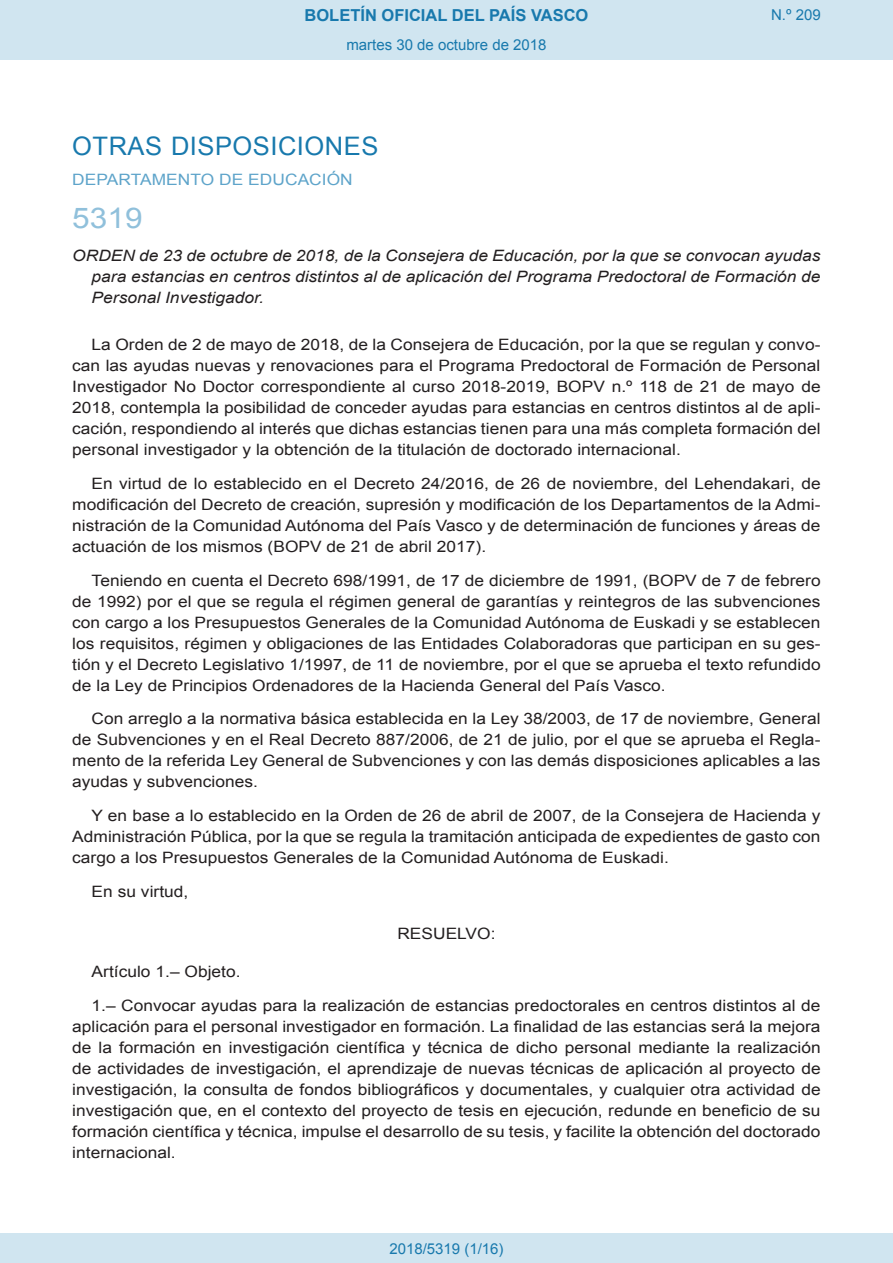
<style>
.page{position:relative;width:893px;height:1263px;background:#fff}
.page>*{position:absolute;margin:0;border:0;box-sizing:border-box;transform-origin:0 0}
.BOPVOrden{font:28.5px "Arial";color:#90c0db;scale:1.11 1}
.BOPVSeccion{font:25.5px "Arial";letter-spacing:.02em;color:#1879ad}
.t1{font:700 16.5px "Arial";color:#1879ad}
.BOPVDetalle{font:15.6px/21px "Arial";color:#231f20;text-align:justify;scale:1.11 1}
.BOPVTitulo{font:italic 15.6px/21px "Arial";color:#231f20;text-align:justify;scale:1.11 1}
.BOPVOrganismo{font:15.6px "Arial";letter-spacing:.005em;color:#5ea4ca;scale:1.11 1}
.BOPVClave{font:15.6px "Arial";color:#231f20;scale:1.11 1}
.Paginacion_Centro{font:15px "Arial";color:#1879ad}
</style>
<div class="page">
<div style="left:0;top:0;width:893px;height:60px;background:#d0e5f0"></div>
<div style="left:0;top:1233px;width:893px;height:30px;background:#d0e5f0"></div>
<p class="t1" style="left:305px;top:4px;width:285px">BOLETÍN OFICIAL DEL PAÍS VASCO</p>
<p class="Paginacion_Centro" style="left:346px;top:35px;width:202px">martes 30 de octubre de 2018</p>
<p class="Paginacion_Centro" style="left:771px;top:5px;width:51px">N.º 209</p>
<p class="BOPVSeccion" style="left:72px;top:129px;width:308px">OTRAS DISPOSICIONES</p>
<p class="BOPVOrganismo" style="left:72px;top:169px;width:254px">DEPARTAMENTO DE EDUCACIÓN</p>
<p class="BOPVOrden" style="left:72px;top:199px;width:65px">5319</p>
<p class="BOPVTitulo" style="left:92px;top:246px;width:658px;text-indent:-19px">ORDEN de 23 de octubre de 2018, de la Consejera de Educación, por la que se convocan ayudas para estancias en centros distintos al de aplicación del Programa Predoctoral de Formación de Personal Investigador.</p>
<p class="BOPVDetalle" style="left:72px;top:334px;width:676px;text-indent:19px">La Orden de 2 de mayo de 2018, de la Consejera de Educación, por la que se regulan y convo&shy;can las ayudas nuevas y renovaciones para el Programa Predoctoral de Formación de Personal Investigador No Doctor correspondiente al curso 2018-2019, BOPV n.º 118 de 21 de mayo de 2018, contempla la posibilidad de conceder ayudas para estancias en centros distintos al de apli&shy;cación, respondiendo al interés que dichas estancias tienen para una más completa formación del personal investigador y la obtención de la titulación de doctorado internacional.</p>
<p class="BOPVDetalle" style="left:72px;top:473px;width:676px;text-indent:19px">En virtud de lo establecido en el Decreto 24/2016, de 26 de noviembre, del Lehendakari, de modificación del Decreto de creación, supresión y modificación de los Departamentos de la Admi&shy;nistración de la Comunidad Autónoma del País Vasco y de determinación de funciones y áreas de actuación de los mismos (BOPV de 21 de abril 2017).</p>
<p class="BOPVDetalle" style="left:72px;top:570px;width:676px;text-indent:19px">Teniendo en cuenta el Decreto 698/1991, de 17 de diciembre de 1991, (BOPV de 7 de febrero de 1992) por el que se regula el régimen general de garantías y reintegros de las subvenciones con cargo a los Presupuestos Generales de la Comunidad Autónoma de Euskadi y se establecen los requisitos, régimen y obligaciones de las Entidades Colaboradoras que participan en su ges&shy;tión y el Decreto Legislativo 1/1997, de 11 de noviembre, por el que se aprueba el texto refundido de la Ley de Principios Ordenadores de la Hacienda General del País Vasco.</p>
<p class="BOPVDetalle" style="left:72px;top:708px;width:676px;text-indent:19px">Con arreglo a la normativa básica establecida en la Ley 38/2003, de 17 de noviembre, General de Subvenciones y en el Real Decreto 887/2006, de 21 de julio, por el que se aprueba el Regla&shy;mento de la referida Ley General de Subvenciones y con las demás disposiciones aplicables a las ayudas y subvenciones.</p>
<p class="BOPVDetalle" style="left:72px;top:805px;width:676px;text-indent:19px">Y en base a lo establecido en la Orden de 26 de abril de 2007, de la Consejera de Hacienda y Administración Pública, por la que se regula la tramitación anticipada de expedientes de gasto con cargo a los Presupuestos Generales de la Comunidad Autónoma de Euskadi.</p>
<p class="BOPVDetalle" style="left:92px;top:881px;width:89px">En su virtud,</p>
<p class="BOPVClave" style="left:397px;top:923px;width:90px">RESUELVO:</p>
<p class="BOPVDetalle" style="left:92px;top:961px;width:136px">Artículo 1.– Objeto.</p>
<p class="BOPVDetalle" style="left:72px;top:995px;width:676px;text-indent:19px">1.– Convocar ayudas para la realización de estancias predoctorales en centros distintos al de aplicación para el personal investigador en formación. La finalidad de las estancias será la mejora de la formación en investigación científica y técnica de dicho personal mediante la realización de actividades de investigación, el aprendizaje de nuevas técnicas de aplicación al proyecto de investigación, la consulta de fondos bibliográficos y documentales, y cualquier otra actividad de investigación que, en el contexto del proyecto de tesis en ejecución, redunde en beneficio de su formación científica y técnica, impulse el desarrollo de su tesis, y facilite la obtención del doctorado internacional.</p>
<p class="Paginacion_Centro" style="left:389px;top:1238px;width:116px">2018/5319 (1/16)</p>
</div>
